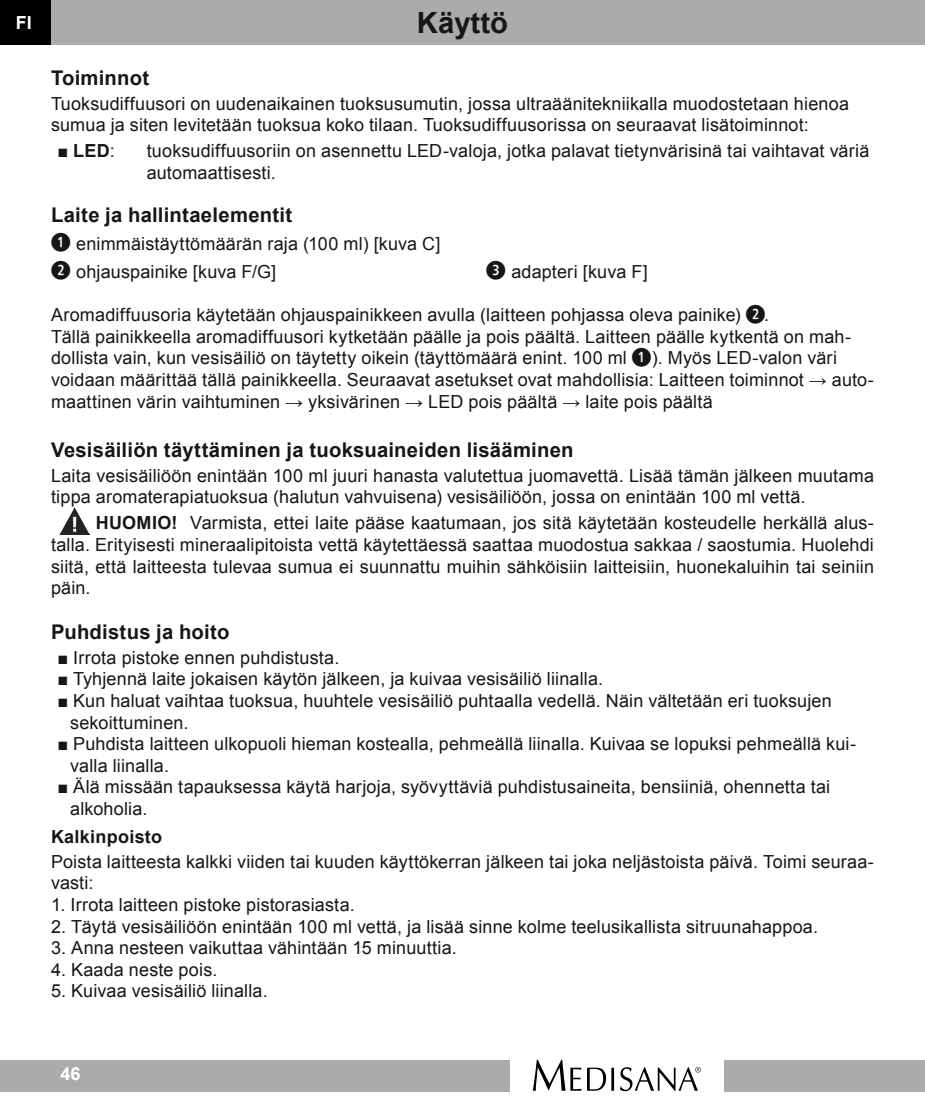
<style>
.page{position:relative;width:925px;height:1117px;background:#fff}
.page>*{position:absolute;margin:0;border:0;box-sizing:border-box;transform-origin:0 0}
.t1{font:700 29.25px "Arial";color:#17151a}
.t2{font:700 20.25px "Arial";letter-spacing:.01em;color:#17151a}
.t3{font:18px/21.6px "Arial";letter-spacing:.01em;color:#17151a}
.t4{font:700 18px "Arial";letter-spacing:.015em;color:#17151a}
.t5{font:700 18px "Arial";color:#fff}
.s1{font-weight:400}
.s2{font-family:"pkt frut Regular";font-size:22.5px}
.s3{font-weight:700}
</style>
<div class="page">
<div style="left:0;top:0;width:925px;height:45px;background:#adaaab"></div>
<div style="left:0;top:0;width:51px;height:45px;background:#000001"></div>
<div style="left:724px;top:1059px;width:201px;height:32px;background:#adaaab"></div>
<div style="left:0;top:1059px;width:509px;height:32px;background:#adaaab"></div>
<svg style="left:533px;top:1059px;width:48px;height:31px"></svg>
<svg style="left:587px;top:1067px;width:27px;height:23px"></svg>
<svg style="left:620px;top:1066px;width:81px;height:24px"></svg>
<img style="left:60px;top:507px;width:30px;height:27px">
<p class="t5" style="left:16px;top:11px;width:18px">FI</p>
<h1 class="t1" style="left:417px;top:3px;width:92px">Käyttö</h1>
<p class="t2" style="left:51px;top:64px;width:100px">Toiminnot</p>
<p class="t3" style="left:51px;top:93px;width:799px">Tuoksudiffuusori on uudenaikainen tuoksusumutin, jossa ultraäänitekniikalla muodostetaan hienoa sumua ja siten levitetään tuoksua koko tilaan. Tuoksudiffuusorissa on seuraavat lisätoiminnot:</p>
<p class="t4" style="left:57px;top:139px;width:59px"><span class="s1">■</span> LED<span class="s1">:</span></p>
<p class="t3" style="left:147px;top:140px;width:724px">tuoksudiffuusoriin on asennettu LED-valoja, jotka palavat tietynvärisinä tai vaihtavat väriä automaattisesti.</p>
<p class="t2" style="left:51px;top:202px;width:243px">Laite ja hallintaelementit</p>
<p class="t3" style="left:51px;top:230px;width:391px;line-height:27.7px"><span class="s2">1</span> enimmäistäyttömäärän raja (100 ml) [kuva C]<br><span class="s2">2</span> ohjauspainike [kuva F/G]</p>
<p class="t3" style="left:486px;top:260px;width:163px"><span class="s2">3</span> adapteri [kuva F]</p>
<p class="t3" style="left:51px;top:304px;width:824px">Aromadiffuusoria käytetään ohjauspainikkeen avulla (laitteen pohjassa oleva painike) <span class="s2">2</span>.<br>Tällä painikkeella aromadiffuusori kytketään päälle ja pois päältä. Laitteen päälle kytkentä on mah&shy;dollista vain, kun vesisäiliö on täytetty oikein (täyttömäärä enint. 100 ml <span class="s2">1</span>). Myös LED-valon väri voidaan määrittää tällä painikkeella. Seuraavat asetukset ovat mahdollisia: Laitteen toiminnot → auto&shy;maattinen värin vaihtuminen → yksivärinen → LED pois päältä → laite pois päältä</p>
<p class="t2" style="left:51px;top:436px;width:524px">Vesisäiliön täyttäminen ja tuoksuaineiden lisääminen</p>
<p class="t3" style="left:51px;top:464px;width:824px">Laita vesisäiliöön enintään 100 ml juuri hanasta valutettua juomavettä. Lisää tämän jälkeen muutama tippa aromaterapiatuoksua (halutun vahvuisena) vesisäiliöön, jossa on enintään 100 ml vettä.</p>
<p class="t3" style="left:51px;top:512px;width:824px;text-align:justify;text-indent:45px"><span class="s3">HUOMIO!</span> Varmista, ettei laite pääse kaatumaan, jos sitä käytetään kosteudelle herkällä alus&shy;talla. Erityisesti mineraalipitoista vettä käytettäessä saattaa muodostua sakkaa / saostumia. Huolehdi siitä, että laitteesta tulevaa sumua ei suunnattu muihin sähköisiin laitteisiin, huonekaluihin tai seiniin päin.</p>
<p class="t2" style="left:51px;top:618px;width:180px">Puhdistus ja hoito</p>
<p class="t3" style="left:57px;top:646px;width:283px">■ Irrota pistoke ennen puhdistusta.</p>
<p class="t3" style="left:57px;top:668px;width:547px">■ Tyhjennä laite jokaisen käytön jälkeen, ja kuivaa vesisäiliö liinalla.</p>
<p class="t3" style="left:70px;top:689px;width:763px;text-indent:-13px">■ Kun haluat vaihtaa tuoksua, huuhtele vesisäiliö puhtaalla vedellä. Näin vältetään eri tuoksujen sekoittuminen.</p>
<p class="t3" style="left:70px;top:733px;width:787px;text-indent:-13px">■ Puhdista laitteen ulkopuoli hieman kostealla, pehmeällä liinalla. Kuivaa se lopuksi pehmeällä kui&shy;valla liinalla.</p>
<p class="t3" style="left:70px;top:776px;width:761px;text-indent:-13px">■ Älä missään tapauksessa käytä harjoja, syövyttäviä puhdistusaineita, bensiiniä, ohennetta tai alkoholia.</p>
<p class="t4" style="left:51px;top:824px;width:113px">Kalkinpoisto</p>
<p class="t3" style="left:51px;top:850px;width:824px">Poista laitteesta kalkki viiden tai kuuden käyttökerran jälkeen tai joka neljästoista päivä. Toimi seuraa&shy;vasti:</p>
<p class="t3" style="left:51px;top:893px;width:305px">1. Irrota laitteen pistoke pistorasiasta.</p>
<p class="t3" style="left:51px;top:915px;width:768px">2. Täytä vesisäiliöön enintään 100 ml vettä, ja lisää sinne kolme teelusikallista sitruunahappoa.</p>
<p class="t3" style="left:51px;top:937px;width:407px">3. Anna nesteen vaikuttaa vähintään 15 minuuttia.</p>
<p class="t3" style="left:51px;top:958px;width:168px">4. Kaada neste pois.</p>
<p class="t3" style="left:51px;top:980px;width:218px">5. Kuivaa vesisäiliö liinalla.</p>
<p class="t5" style="left:60px;top:1061px;width:22px">46</p>
</div>
